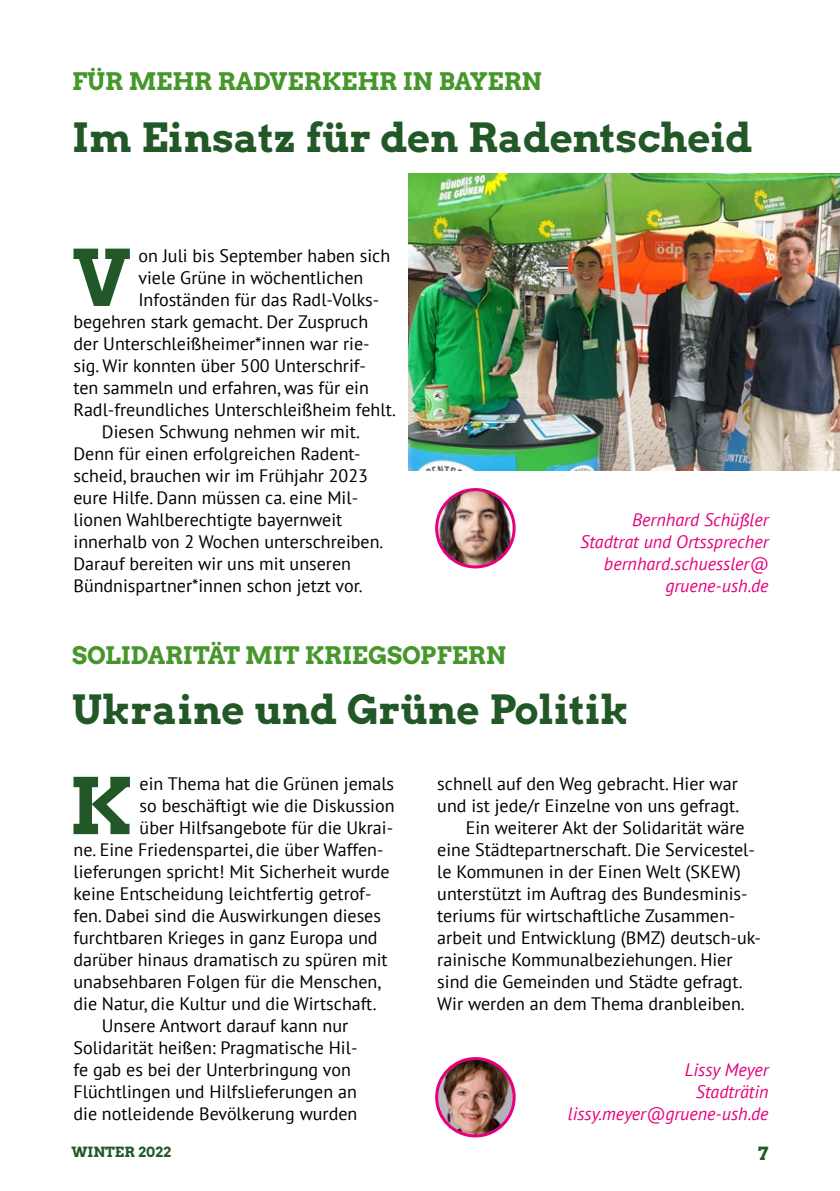
<style>
.page{position:relative;width:840px;height:1191px;background:#fff}
.page>*{position:absolute;margin:0;border:0;box-sizing:border-box;transform-origin:0 0}
.t1{font:77.4px "Arvo Gruen";color:#225828}
.t2{font:40px "Arvo Gruen";color:#225828}
.t3{font:24px "Arvo Gruen";color:#46962b}
.t4{font:18px "PT Sans";color:#000}
.t5{font:italic 18px/22px "PT Sans";color:#e6007d;text-align:right}
.t6{font:18px "Arvo Gruen";color:#225828}
.t7{font:14px "Arvo Gruen";color:#225828}
</style>
<div class="page">
<img style="left:436px;top:489px;width:78px;height:78px;border-radius:39px">
<div style="left:435px;top:488px;width:80px;height:80px;border:3px solid #e6007d;border-radius:50%"></div>
<img style="left:436px;top:1058px;width:78px;height:78px;border-radius:39px">
<div style="left:435px;top:1057px;width:80px;height:80px;border:3px solid #e6007d;border-radius:50%"></div>
<img style="left:408px;top:174px;width:431px;height:297px">
<h3 class="t3" style="left:72px;top:65px;width:471px">FÜR MEHR RADVERKEHR IN BAYERN</h3>
<h2 class="t2" style="left:72px;top:110px;width:681px">Im Einsatz für den Radentscheid</h2>
<h1 class="t1" style="left:73px;top:224px;width:59px">V</h1>
<p class="t4" style="left:138px;top:244px;width:253px">on Juli bis September haben sich</p>
<p class="t4" style="left:138px;top:266px;width:226px">viele Grüne in wöchentlichen</p>
<p class="t4" style="left:138px;top:288px;width:242px">Infoständen für das Radl-Volks-</p>
<p class="t4" style="left:73px;top:310px;width:296px">begehren stark gemacht. Der Zuspruch</p>
<p class="t4" style="left:73px;top:332px;width:297px">der Unterschleißheimer*innen war rie-</p>
<p class="t4" style="left:73px;top:354px;width:294px">sig. Wir konnten über 500 Unterschrif-</p>
<p class="t4" style="left:73px;top:376px;width:297px">ten sammeln und erfahren, was für ein</p>
<p class="t4" style="left:73px;top:398px;width:324px">Radl-freundliches Unterschleißheim fehlt.</p>
<p class="t4" style="left:102px;top:420px;width:259px">Diesen Schwung nehmen wir mit.</p>
<p class="t4" style="left:73px;top:442px;width:288px">Denn für einen erfolgreichen Radent-</p>
<p class="t4" style="left:73px;top:464px;width:296px">scheid, brauchen wir im Frühjahr 2023</p>
<p class="t4" style="left:73px;top:486px;width:286px">eure Hilfe. Dann müssen ca. eine Mil-</p>
<p class="t4" style="left:73px;top:508px;width:270px">lionen Wahlberechtigte bayernweit</p>
<p class="t4" style="left:73px;top:530px;width:311px">innerhalb von 2 Wochen unterschreiben.</p>
<p class="t4" style="left:73px;top:552px;width:279px">Darauf bereiten wir uns mit unseren</p>
<p class="t4" style="left:73px;top:574px;width:290px">Bündnispartner*innen schon jetzt vor.</p>
<h3 class="t3" style="left:72px;top:638px;width:435px">SOLIDARITÄT MIT KRIEGSOPFERN</h3>
<p class="t5" style="left:580px;top:508px;width:190px">Bernhard Schüßler<br>Stadtrat und Ortssprecher bernhard.schuessler@ gruene-ush.de</p>
<h2 class="t2" style="left:72px;top:682px;width:558px">Ukraine und Grüne Politik</h2>
<h1 class="t1" style="left:69px;top:752px;width:64px">K</h1>
<p class="t4" style="left:139px;top:772px;width:256px">ein Thema hat die Grünen jemals</p>
<p class="t4" style="left:139px;top:794px;width:256px">so beschäftigt wie die Diskussion</p>
<p class="t4" style="left:139px;top:816px;width:255px">über Hilfsangebote für die Ukrai-</p>
<p class="t4" style="left:73px;top:838px;width:311px">ne. Eine Friedenspartei, die über Waffen-</p>
<p class="t4" style="left:73px;top:860px;width:317px">lieferungen spricht! Mit Sicherheit wurde</p>
<p class="t4" style="left:73px;top:882px;width:299px">keine Entscheidung leichtfertig getrof-</p>
<p class="t4" style="left:73px;top:904px;width:309px">fen. Dabei sind die Auswirkungen dieses</p>
<p class="t4" style="left:73px;top:926px;width:305px">furchtbaren Krieges in ganz Europa und</p>
<p class="t4" style="left:73px;top:948px;width:315px">darüber hinaus dramatisch zu spüren mit</p>
<p class="t4" style="left:73px;top:970px;width:309px">unabsehbaren Folgen für die Menschen,</p>
<p class="t4" style="left:73px;top:992px;width:304px">die Natur, die Kultur und die Wirtschaft.</p>
<p class="t4" style="left:102px;top:1014px;width:248px">Unsere Antwort darauf kann nur</p>
<p class="t4" style="left:73px;top:1036px;width:285px">Solidarität heißen: Pragmatische Hil-</p>
<p class="t4" style="left:73px;top:1058px;width:279px">fe gab es bei der Unterbringung von</p>
<p class="t4" style="left:73px;top:1080px;width:285px">Flüchtlingen und Hilfslieferungen an</p>
<p class="t4" style="left:73px;top:1102px;width:285px">die notleidende Bevölkerung wurden</p>
<p class="t4" style="left:437px;top:772px;width:302px">schnell auf den Weg gebracht. Hier war</p>
<p class="t4" style="left:437px;top:794px;width:303px">und ist jede/r Einzelne von uns gefragt.</p>
<p class="t4" style="left:465px;top:816px;width:280px">Ein weiterer Akt der Solidarität wäre</p>
<p class="t4" style="left:437px;top:838px;width:319px">eine Städtepartnerschaft. Die Servicestel-</p>
<p class="t4" style="left:437px;top:860px;width:305px">le Kommunen in der Einen Welt (SKEW)</p>
<p class="t4" style="left:437px;top:882px;width:311px">unterstützt im Auftrag des Bundesminis-</p>
<p class="t4" style="left:437px;top:904px;width:299px">teriums für wirtschaftliche Zusammen-</p>
<p class="t4" style="left:437px;top:926px;width:325px">arbeit und Entwicklung (BMZ) deutsch-uk-</p>
<p class="t4" style="left:437px;top:948px;width:296px">rainische Kommunalbeziehungen. Hier</p>
<p class="t4" style="left:437px;top:970px;width:306px">sind die Gemeinden und Städte gefragt.</p>
<p class="t4" style="left:437px;top:992px;width:309px">Wir werden an dem Thema dranbleiben.</p>
<p class="t5" style="left:567px;top:1058px;width:202px">Lissy Meyer<br>Stadträtin lissy.meyer@gruene-ush.de</p>
<p class="t7" style="left:71px;top:1142px;width:101px">WINTER 2022</p>
<p class="t6" style="left:757px;top:1141px;width:12px">7</p>
</div>
